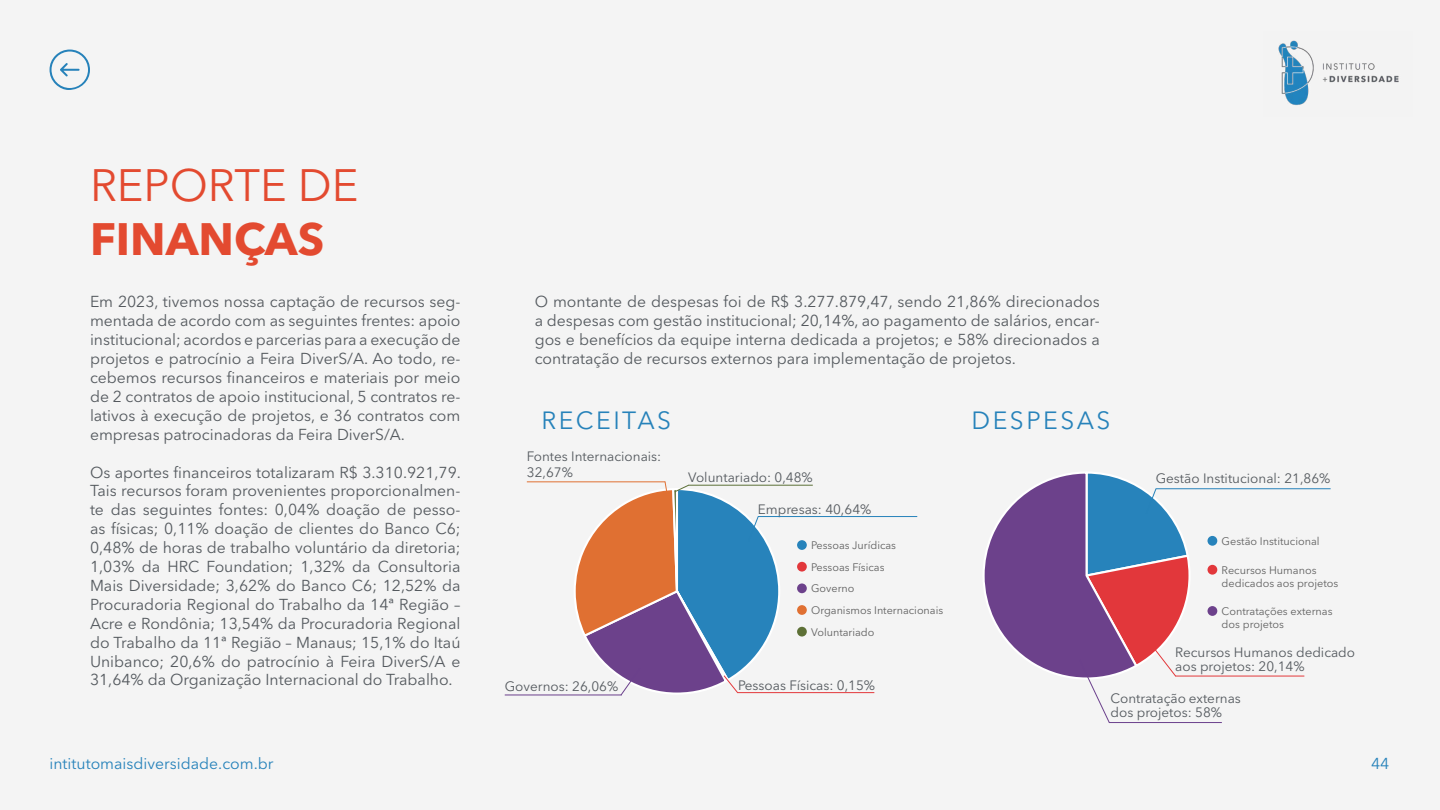
<style>
.page{position:relative;width:1440px;height:810px;background:#f4f4f4}
.page>*{position:absolute;margin:0;border:0;box-sizing:border-box;transform-origin:0 0}
.t1{font:45px/54px "Avenir Next LT Pro";color:#e34a30}
.t2{font:24.75px "Avenir Next LT Pro";letter-spacing:.1em;color:#2682ba}
.t3{font:15.75px/18.9px "Avenir Next LT Pro";color:#54595e;text-align:justify}
.t4{font:15.75px "Avenir Next LT Pro";color:#2682ba}
.t5{font:13.5px/14.2px "Avenir Next LT Pro";color:#54595e}
.t6{font:10.88px/13.1px "Avenir Next LT Pro";color:#606060}
.t7{font:10.8px/21.7px "Avenir Next LT Pro";color:#606060}
.s1{font-weight:700}
</style>
<div class="page">
<svg style="left:49px;top:49px;width:41px;height:41px"></svg>
<img style="left:1278px;top:40px;width:121px;height:65px">
<div style="left:797px;top:540px;width:10px;height:10px;background:#2783bb;border-radius:50%"></div>
<div style="left:797px;top:562px;width:10px;height:10px;background:#e2373b;border-radius:50%"></div>
<div style="left:797px;top:583px;width:10px;height:10px;background:#6c418b;border-radius:50%"></div>
<div style="left:797px;top:605px;width:10px;height:10px;background:#e07032;border-radius:50%"></div>
<div style="left:797px;top:627px;width:10px;height:10px;background:#5d7036;border-radius:50%"></div>
<svg style="left:573px;top:481px;width:208px;height:214px"></svg>
<hr style="left:688px;top:485px;width:125px;height:1px;background:#5c7036">
<hr style="left:527px;top:481px;width:138px;height:1px;background:#e07032">
<hr style="left:758px;top:516px;width:159px;height:1px;background:#2682ba">
<hr style="left:737px;top:692px;width:137px;height:1px;background:#e3383b">
<hr style="left:505px;top:695px;width:117px;height:1px;background:#6b408c">
<div style="left:1208px;top:536px;width:9px;height:10px;background:#2783bb;border-radius:50%"></div>
<div style="left:1208px;top:565px;width:9px;height:10px;background:#e2373b;border-radius:50%"></div>
<div style="left:1208px;top:606px;width:9px;height:10px;background:#6c418b;border-radius:50%"></div>
<hr style="left:1156px;top:488px;width:175px;height:1px;background:#2682ba">
<hr style="left:1175px;top:676px;width:129px;height:1px;background:#e3383b">
<svg style="left:983px;top:472px;width:209px;height:251px"></svg>
<hr style="left:1109px;top:722px;width:113px;height:1px;background:#6b408c">
<h2 class="t1" style="left:90px;top:158px;width:270px">REPORTE DE<br><span class="s1">FINANÇAS</span></h2>
<p class="t3" style="left:90px;top:292px;width:372px">Em 2023, tivemos nossa captação de recursos seg&shy;mentada de acordo com as seguintes frentes: apoio institucional; acordos e parcerias para a execução de projetos e patrocínio a Feira DiverS/A. Ao todo, re&shy;cebemos recursos financeiros e materiais por meio de 2 contratos de apoio institucional, 5 contratos re&shy;lativos à execução de projetos, e 36 contratos com empresas patrocinadoras da Feira DiverS/A.</p>
<p class="t3" style="left:90px;top:463px;width:372px">Os aportes financeiros totalizaram R$ 3.310.921,79.<br>Tais recursos foram provenientes proporcionalmen&shy;te das seguintes fontes: 0,04% doação de pesso&shy;as físicas; 0,11% doação de clientes do Banco C6; 0,48% de horas de trabalho voluntário da diretoria; 1,03% da HRC Foundation; 1,32% da Consultoria Mais Diversidade; 3,62% do Banco C6; 12,52% da Procuradoria Regional do Trabalho da 14ª Região – Acre e Rondônia; 13,54% da Procuradoria Regional do Trabalho da 11ª Região – Manaus; 15,1% do Itaú Unibanco; 20,6% do patrocínio à Feira DiverS/A e 31,64% da Organização Internacional do Trabalho.</p>
<p class="t3" style="left:535px;top:292px;width:567px">O montante de despesas foi de R$ 3.277.879,47, sendo 21,86% direcionados a despesas com gestão institucional; 20,14%, ao pagamento de salários, encar&shy;gos e benefícios da equipe interna dedicada a projetos; e 58% direcionados a contratação de recursos externos para implementação de projetos.</p>
<h3 class="t2" style="left:542px;top:406px;width:131px">RECEITAS</h3>
<h3 class="t2" style="left:972px;top:406px;width:140px">DESPESAS</h3>
<p class="t5" style="left:527px;top:448px;width:136px;line-height:16.2px">Fontes Internacionais:<br>32,67%</p>
<p class="t5" style="left:688px;top:471px;width:126px">Voluntariado: 0,48%</p>
<p class="t5" style="left:758px;top:502px;width:115px">Empresas: 40,64%</p>
<p class="t7" style="left:811px;top:534px;width:134px">Pessoas Jurídicas<br>Pessoas Físicas<br>Governo<br>Organismos Internacionais<br>Voluntariado</p>
<p class="t5" style="left:1156px;top:471px;width:176px">Gestão Institucional: 21,86%</p>
<p class="t6" style="left:1222px;top:535px;width:100px">Gestão Institucional</p>
<p class="t6" style="left:1222px;top:563px;width:118px">Recursos Humanos dedicados aos projetos</p>
<p class="t6" style="left:1222px;top:605px;width:112px">Contratações externas dos projetos</p>
<p class="t5" style="left:505px;top:679px;width:115px">Governos: 26,06%</p>
<p class="t5" style="left:738px;top:678px;width:139px">Pessoas Físicas: 0,15%</p>
<p class="t5" style="left:1175px;top:645px;width:181px">Recursos Humanos dedicado aos projetos: 20,14%</p>
<p class="t5" style="left:1111px;top:691px;width:132px">Contratação externas dos projetos: 58%</p>
<p class="t4" style="left:50px;top:755px;width:226px">intitutomaisdiversidade.com.br</p>
<p class="t4" style="left:1371px;top:755px;width:20px">44</p>
</div>
